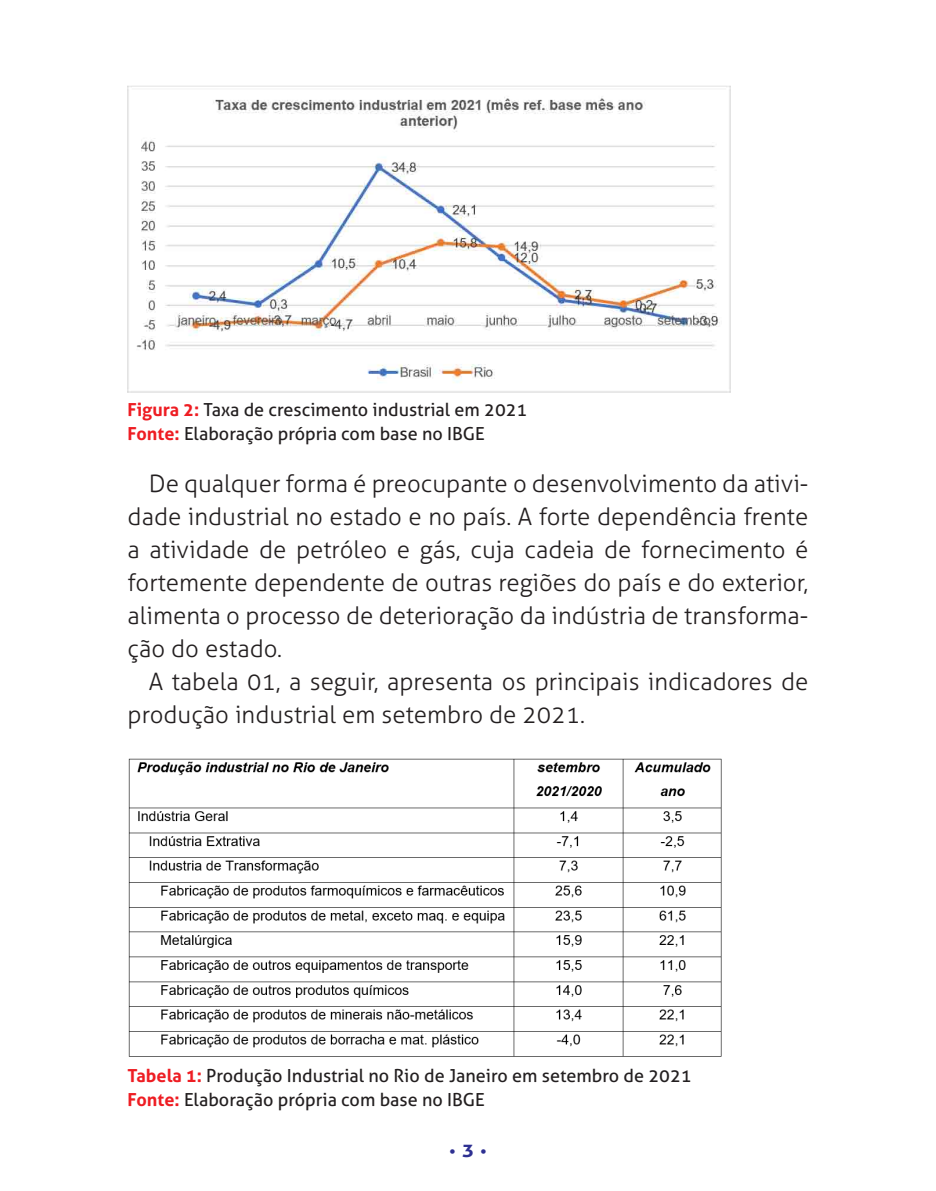
<style>
.page{position:relative;width:936px;height:1191px;background:#fff}
.page>*{position:absolute;margin:0;border:0;box-sizing:border-box;transform-origin:0 0}
.Texto_Corrido{font:300 24px/33px "Aller";color:#231f20;text-align:justify}
.Figura{font:18px "Aller";color:#231f20}
.t1{font:700 15px "Aller";color:#2e3092}
.s1{font-weight:700;color:#ee1d23}
.s2{font-size:22.5px}
</style>
<div class="page">
<img style="left:127px;top:85px;width:604px;height:308px">
<img style="left:128px;top:758px;width:594px;height:298px">
<p class="Figura" style="left:128px;top:399px;width:401px"><span class="s1">Figura 2:</span> Taxa de crescimento industrial em 2021</p>
<p class="Figura" style="left:128px;top:423px;width:358px"><span class="s1">Fonte:</span> Elaboração própria com base no IBGE</p>
<p class="Texto_Corrido" style="left:128px;top:467px;width:682px;text-indent:21px">De qualquer forma é preocupante o desenvolvimento da ativi&shy;dade industrial no estado e no país. A forte dependência frente a atividade de petróleo e gás, cuja cadeia de fornecimento é fortemente dependente de outras regiões do país e do exterior, alimenta o processo de deterioração da indústria de transforma&shy;ção do estado.</p>
<p class="Texto_Corrido" style="left:128px;top:665px;width:682px;text-indent:21px">A tabela 01, a seguir, apresenta os principais indicadores de produção industrial em setembro de 2021.</p>
<p class="Figura" style="left:128px;top:1064px;width:565px"><span class="s1">Tabela 1:</span> Produção Industrial no Rio de Janeiro em setembro de 2021</p>
<p class="Figura" style="left:128px;top:1088px;width:358px"><span class="s1">Fonte:</span> Elaboração própria com base no IBGE</p>
<p class="t1" style="left:449px;top:1142px;width:39px">•<span class="s2">3</span>•</p>
</div>
